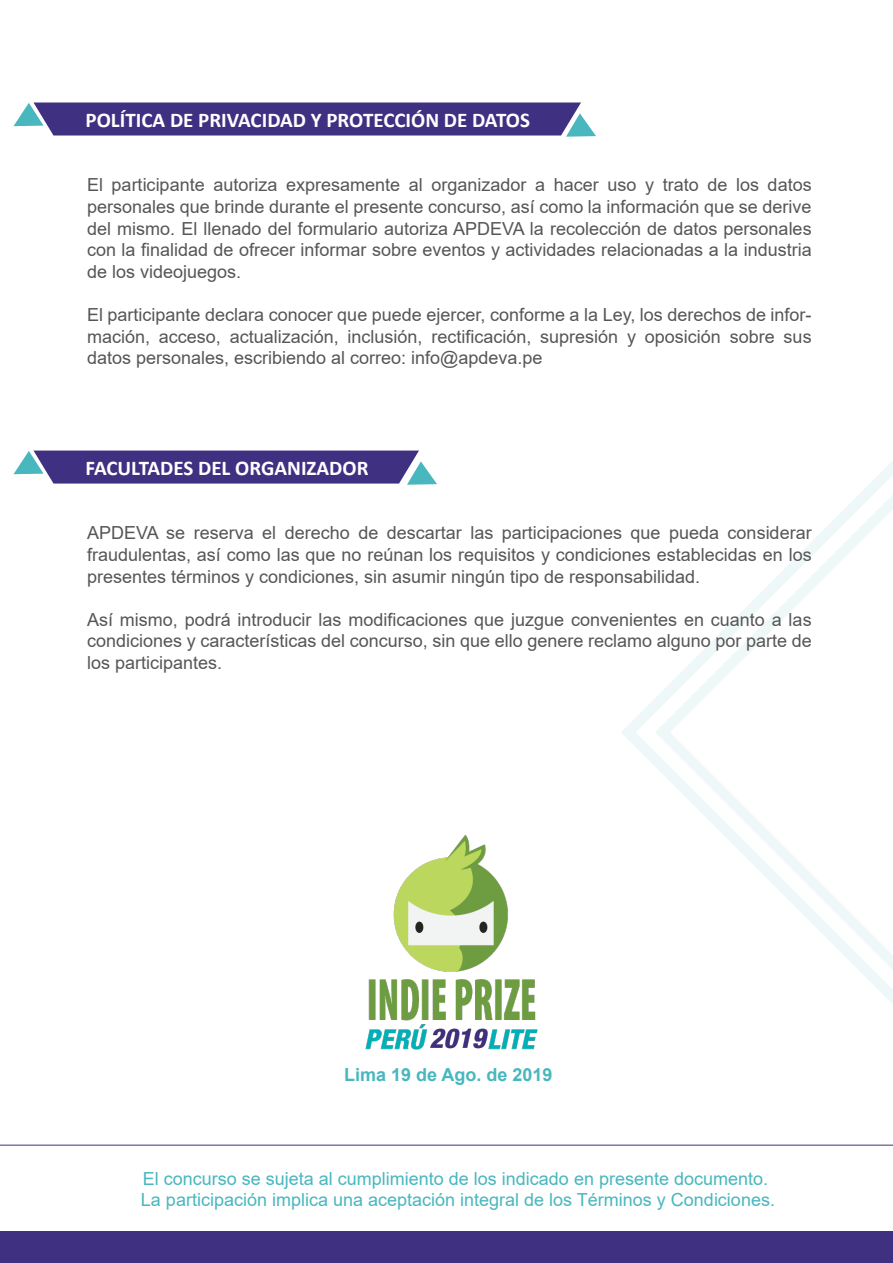
<style>
.page{position:relative;width:893px;height:1263px;background:#fff}
.page>*{position:absolute;margin:0;border:0;box-sizing:border-box;transform-origin:0 0}
.t1{font:700 21px "Calibri";color:#fff}
.t2{font:18px/21.6px "Arial";color:#565656;text-align:justify}
.t3{font:18px/21px "Arial";color:#48b7be}
.t4{font:700 18px "Arial";color:#48b7be}
</style>
<div class="page">
<svg style="left:621px;top:699px;width:34px;height:67px"></svg>
<svg style="left:655px;top:461px;width:238px;height:543px"></svg>
<div style="left:0;top:1232px;width:893px;height:31px;background:#403082"></div>
<svg style="left:14px;top:102px;width:582px;height:35px;background:#554b91"></svg>
<svg style="left:14px;top:450px;width:423px;height:35px;background:#5a5296"></svg>
<img style="left:365px;top:834px;width:173px;height:216px">
<hr style="left:0;top:1145px;width:893px;height:1px;background:#403082">
<p class="t1" style="left:86px;top:105px;width:446px">POLÍTICA DE PRIVACIDAD Y PROTECCIÓN DE DATOS</p>
<p class="t2" style="left:87px;top:174px;width:726px">El participante autoriza expresamente al organizador a hacer uso y trato de los datos personales que brinde durante el presente concurso, así como la información que se derive del mismo. El llenado del formulario autoriza APDEVA la recolección de datos personales con la finalidad de ofrecer informar sobre eventos y actividades relacionadas a la industria de los videojuegos.</p>
<p class="t2" style="left:87px;top:304px;width:726px">El participante declara conocer que puede ejercer, conforme a la Ley, los derechos de infor&shy;mación, acceso, actualización, inclusión, rectificación, supresión y oposición sobre sus datos personales, escribiendo al correo: info@apdeva.pe</p>
<p class="t1" style="left:86px;top:453px;width:284px">FACULTADES DEL ORGANIZADOR</p>
<p class="t2" style="left:87px;top:522px;width:726px">APDEVA se reserva el derecho de descartar las participaciones que pueda considerar fraudulentas, así como las que no reúnan los requisitos y condiciones establecidas en los presentes términos y condiciones, sin asumir ningún tipo de responsabilidad.</p>
<p class="t2" style="left:87px;top:609px;width:726px">Así mismo, podrá introducir las modificaciones que juzgue convenientes en cuanto a las condiciones y características del concurso, sin que ello genere reclamo alguno por parte de los participantes.</p>
<p class="t4" style="left:344px;top:1062px;width:210px">Lima 19 de Ago. de 2019</p>
<p class="t3" style="left:141px;top:1167px;width:635px">El concurso se sujeta al cumplimiento de los indicado en presente documento.<br>La participación implica una aceptación integral de los Términos y Condiciones.</p>
</div>
